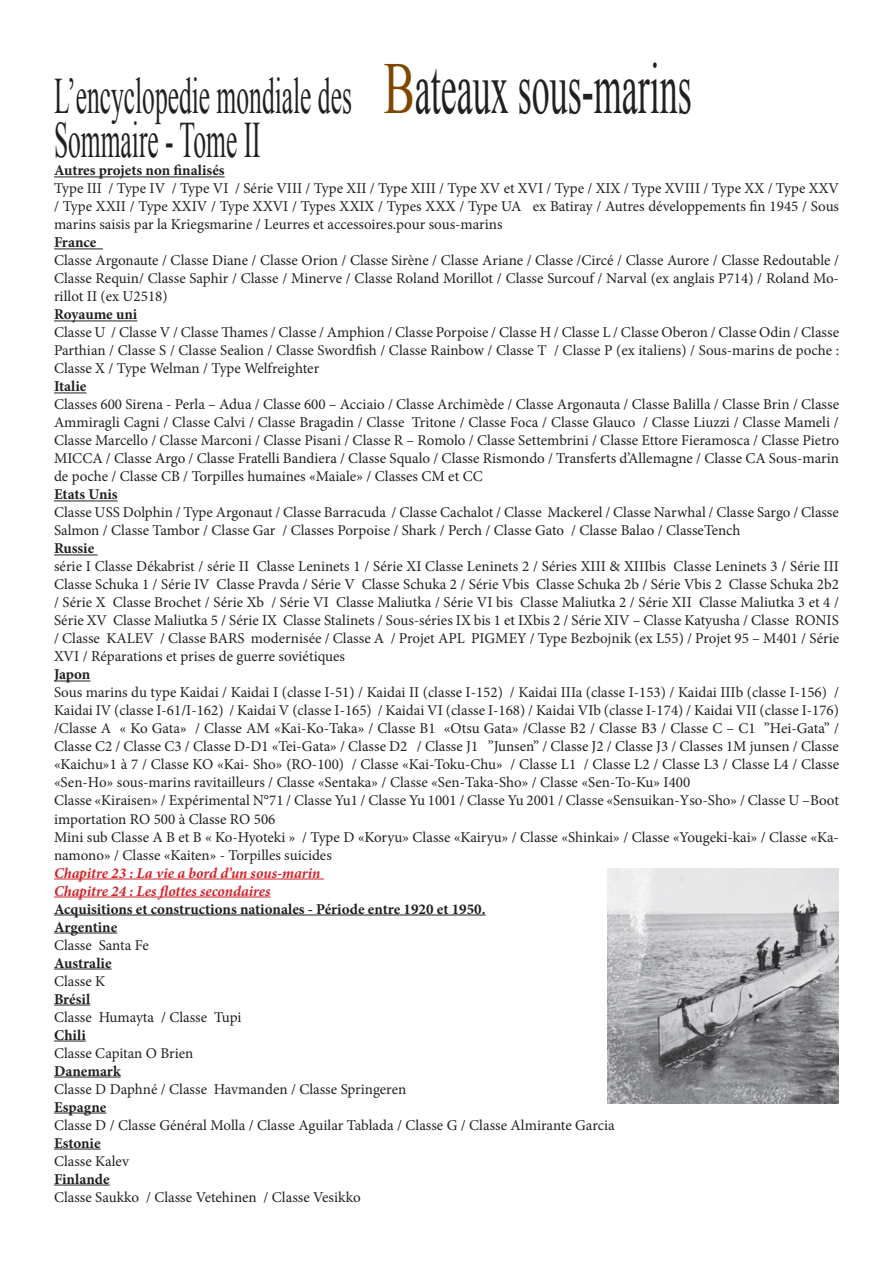
<style>
.page{position:relative;width:893px;height:1263px;background:#fff}
.page>*{position:absolute;margin:0;border:0;box-sizing:border-box;transform-origin:0 0}
.t1{font:51px "Times New Roman";color:#231f20;scale:.5 1}
.t2{font:15px/18px "Minion Pro";color:#231f20;text-align:justify}
.t3{font:700 15px "Minion Pro";color:#231f20}
.t4{font:italic 700 15px "Minion Pro";letter-spacing:-.005em;color:#d1232a}
.s1{font-size:72.9px;color:#7f4700}
.s2{font-size:72px}
</style>
<div class="page">
<hr style="left:54px;top:177px;width:171px;height:1px;background:#231f20">
<hr style="left:54px;top:249px;width:49px;height:1px;background:#231f20">
<hr style="left:54px;top:321px;width:83px;height:1px;background:#231f20">
<hr style="left:54px;top:393px;width:33px;height:1px;background:#231f20">
<hr style="left:54px;top:501px;width:64px;height:1px;background:#231f20">
<hr style="left:54px;top:555px;width:44px;height:1px;background:#231f20">
<hr style="left:54px;top:681px;width:36px;height:1px;background:#231f20">
<hr style="left:54px;top:879px;width:270px;height:1px;background:#d1232a">
<hr style="left:54px;top:897px;width:216px;height:1px;background:#d1232a">
<hr style="left:54px;top:915px;width:432px;height:1px;background:#231f20">
<hr style="left:54px;top:933px;width:63px;height:1px;background:#231f20">
<hr style="left:54px;top:969px;width:58px;height:1px;background:#231f20">
<hr style="left:54px;top:1005px;width:36px;height:1px;background:#231f20">
<hr style="left:54px;top:1041px;width:32px;height:1px;background:#231f20">
<hr style="left:54px;top:1077px;width:67px;height:1px;background:#231f20">
<hr style="left:54px;top:1113px;width:52px;height:1px;background:#231f20">
<hr style="left:54px;top:1149px;width:47px;height:1px;background:#231f20">
<hr style="left:54px;top:1185px;width:56px;height:1px;background:#231f20">
<img style="left:607px;top:868px;width:232px;height:235px">
<p class="t1" style="left:54px;top:62px;width:1277px">L’encyclopedie mondiale des <span class="s1">B</span><span class="s2">ateaux sous-marins</span></p>
<p class="t1" style="left:54px;top:106px;width:415px">Sommaire - Tome II</p>
<p class="t3" style="left:54px;top:160px;width:172px">Autres projets non finalisés</p>
<p class="t2" style="left:54px;top:180px;width:787px">Type III / Type IV / Type VI / Série VIII / Type XII / Type XIII / Type XV et XVI / Type / XIX / Type XVIII / Type XX / Type XXV / Type XXII / Type XXIV / Type XXVI / Types XXIX / Types XXX / Type UA ex Batiray / Autres développements fin 1945 / Sous marins saisis par la Kriegsmarine / Leurres et accessoires.pour sous-marins</p>
<p class="t3" style="left:54px;top:232px;width:44px">France</p>
<p class="t2" style="left:54px;top:252px;width:786px">Classe Argonaute / Classe Diane / Classe Orion / Classe Sirène / Classe Ariane / Classe /Circé / Classe Aurore / Classe Redoutable / Classe Requin/ Classe Saphir / Classe / Minerve / Classe Roland Morillot / Classe Surcouf / Narval (ex anglais P714) / Roland Mo&shy;rillot II (ex U2518)</p>
<p class="t3" style="left:54px;top:304px;width:85px">Royaume uni</p>
<p class="t2" style="left:54px;top:324px;width:787px">Classe U / Classe V / Classe Thames / Classe / Amphion / Classe Porpoise / Classe H / Classe L / Classe Oberon / Classe Odin / Classe Parthian / Classe S / Classe Sealion / Classe Swordfish / Classe Rainbow / Classe T / Classe P (ex italiens) / Sous-marins de poche :<br>Classe X / Type Welman / Type Welfreighter</p>
<p class="t3" style="left:54px;top:376px;width:34px">Italie</p>
<p class="t2" style="left:54px;top:396px;width:786px">Classes 600 Sirena - Perla – Adua / Classe 600 – Acciaio / Classe Archimède / Classe Argonauta / Classe Balilla / Classe Brin / Classe Ammiragli Cagni / Classe Calvi / Classe Bragadin / Classe Tritone / Classe Foca / Classe Glauco / Classe Liuzzi / Classe Mameli / Classe Marcello / Classe Marconi / Classe Pisani / Classe R – Romolo / Classe Settembrini / Classe Ettore Fieramosca / Classe Pietro MICCA / Classe Argo / Classe Fratelli Bandiera / Classe Squalo / Classe Rismondo / Transferts d’Allemagne / Classe CA Sous-marin de poche / Classe CB / Torpilles humaines «Maiale» / Classes CM et CC</p>
<p class="t3" style="left:54px;top:484px;width:65px">Etats Unis</p>
<p class="t2" style="left:54px;top:504px;width:786px">Classe USS Dolphin / Type Argonaut / Classe Barracuda / Classe Cachalot / Classe Mackerel / Classe Narwhal / Classe Sargo / Classe<br>Salmon / Classe Tambor / Classe Gar / Classes Porpoise / Shark / Perch / Classe Gato / Classe Balao / ClasseTench</p>
<p class="t3" style="left:54px;top:538px;width:42px">Russie</p>
<p class="t2" style="left:54px;top:558px;width:787px">série I Classe Dékabrist / série II Classe Leninets 1 / Série XI Classe Leninets 2 / Séries XIII &amp; XIIIbis Classe Leninets 3 / Série III Classe Schuka 1 / Série IV Classe Pravda / Série V Classe Schuka 2 / Série Vbis Classe Schuka 2b / Série Vbis 2 Classe Schuka 2b2 / Série X Classe Brochet / Série Xb / Série VI Classe Maliutka / Série VI bis Classe Maliutka 2 / Série XII Classe Maliutka 3 et 4 / Série XV Classe Maliutka 5 / Série IX Classe Stalinets / Sous-séries IX bis 1 et IXbis 2 / Série XIV – Classe Katyusha / Classe RONIS / Classe KALEV / Classe BARS modernisée / Classe A / Projet APL PIGMEY / Type Bezbojnik (ex L55) / Projet 95 – M401 / Série XVI / Réparations et prises de guerre soviétiques</p>
<p class="t3" style="left:54px;top:664px;width:38px">Japon</p>
<p class="t2" style="left:54px;top:684px;width:787px">Sous marins du type Kaidai / Kaidai I (classe I-51) / Kaidai II (classe I-152) / Kaidai IIIa (classe I-153) / Kaidai IIIb (classe I-156) / Kaidai IV (classe I-61/I-162) / Kaidai V (classe I-165) / Kaidai VI (classe I-168) / Kaidai VIb (classe I-174) / Kaidai VII (classe I-176) /Classe A « Ko Gata» / Classe AM «Kai-Ko-Taka» / Classe B1 «Otsu Gata» /Classe B2 / Classe B3 / Classe C – C1 ”Hei-Gata” / Classe C2 / Classe C3 / Classe D-D1 «Tei-Gata» / Classe D2 / Classe J1 ”Junsen” / Classe J2 / Classe J3 / Classes 1M junsen / Classe «Kaichu»1 à 7 / Classe KO «Kai- Sho» (RO-100) / Classe «Kai-Toku-Chu» / Classe L1 / Classe L2 / Classe L3 / Classe L4 / Classe «Sen-Ho» sous-marins ravitailleurs / Classe «Sentaka» / Classe «Sen-Taka-Sho» / Classe «Sen-To-Ku» I400</p>
<p class="t2" style="left:54px;top:792px;width:786px">Classe «Kiraisen» / Expérimental N°71 / Classe Yu1 / Classe Yu 1001 / Classe Yu 2001 / Classe «Sensuikan-Yso-Sho» / Classe U –Boot importation RO 500 à Classe RO 506</p>
<p class="t2" style="left:54px;top:828px;width:786px">Mini sub Classe A B et B « Ko-Hyoteki » / Type D «Koryu» Classe «Kairyu» / Classe «Shinkai» / Classe «Yougeki-kai» / Classe «Ka&shy;namono» / Classe «Kaiten» - Torpilles suicides</p>
<p class="t4" style="left:54px;top:862px;width:268px">Chapitre 23 : La vie a bord d’un sous-marin</p>
<p class="t4" style="left:54px;top:880px;width:218px">Chapitre 24 : Les flottes secondaires</p>
<p class="t3" style="left:54px;top:898px;width:433px">Acquisitions et constructions nationales - Période entre 1920 et 1950.</p>
<p class="t3" style="left:54px;top:916px;width:65px">Argentine</p>
<p class="t2" style="left:54px;top:936px;width:96px">Classe Santa Fe</p>
<p class="t3" style="left:54px;top:952px;width:59px">Australie</p>
<p class="t2" style="left:54px;top:972px;width:53px">Classe K</p>
<p class="t3" style="left:54px;top:988px;width:38px">Brésil</p>
<p class="t2" style="left:54px;top:1008px;width:189px">Classe Humayta / Classe Tupi</p>
<p class="t3" style="left:54px;top:1024px;width:33px">Chili</p>
<p class="t2" style="left:54px;top:1044px;width:141px">Classe Capitan O Brien</p>
<p class="t3" style="left:54px;top:1060px;width:68px">Danemark</p>
<p class="t2" style="left:54px;top:1080px;width:354px">Classe D Daphné / Classe Havmanden / Classe Springeren</p>
<p class="t3" style="left:54px;top:1096px;width:54px">Espagne</p>
<p class="t2" style="left:54px;top:1116px;width:562px">Classe D / Classe Général Molla / Classe Aguilar Tablada / Classe G / Classe Almirante Garcia</p>
<p class="t3" style="left:54px;top:1132px;width:48px">Estonie</p>
<p class="t2" style="left:54px;top:1152px;width:77px">Classe Kalev</p>
<p class="t3" style="left:54px;top:1168px;width:57px">Finlande</p>
<p class="t2" style="left:54px;top:1188px;width:308px">Classe Saukko / Classe Vetehinen / Classe Vesikko</p>
</div>
